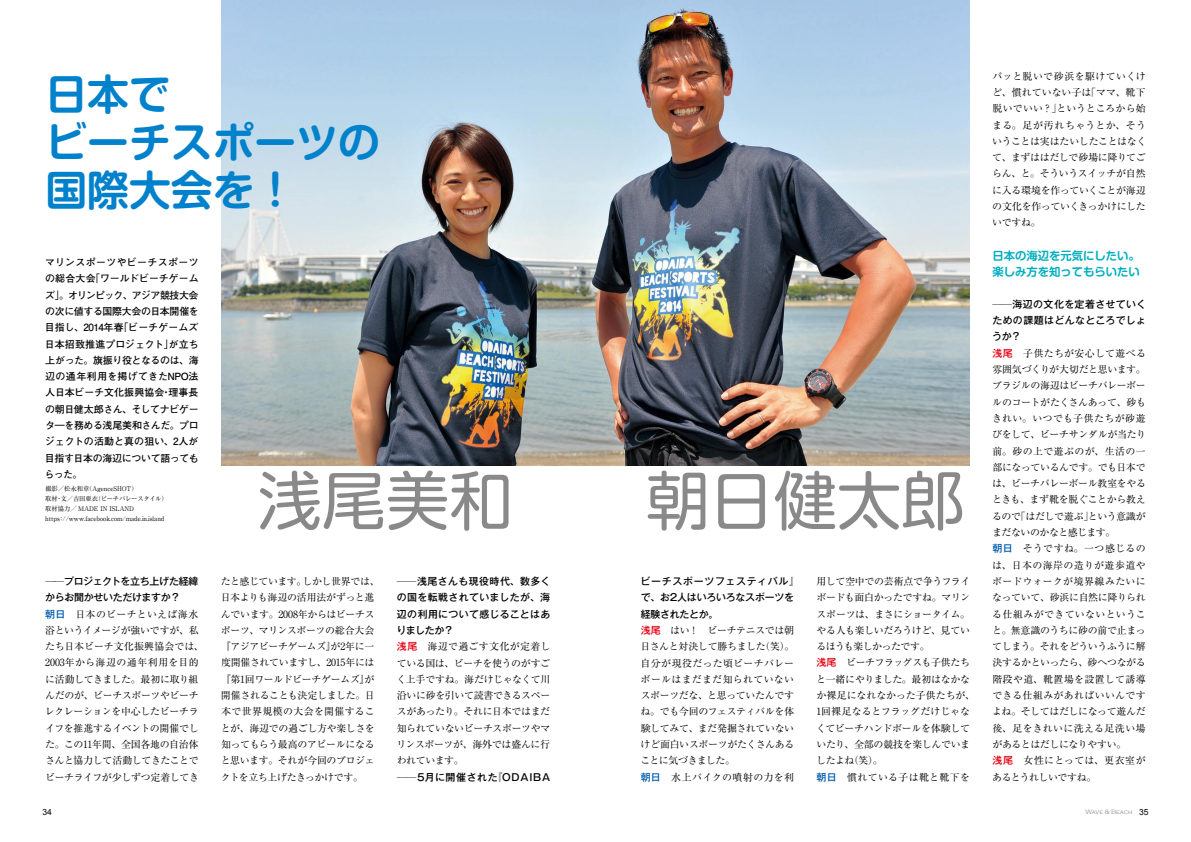
<style>
.page{position:relative;width:1191px;height:842px;background:#fff}
.page>*{position:absolute;margin:0;border:0;box-sizing:border-box;transform-origin:0 0}
.t1{font:63.8px "Shin M Go Pro";color:#898989}
.t2{font:700 41.8px/48.1px "Shin M Go Pro De";color:#0081cc}
.t3{font:700 11.3px/16.3px "Shin M Go Pro De";color:#00aebf}
.t4{font:9.9px/16.3px "Ryumin Pro";letter-spacing:-.025em;color:#000}
.t5{font:700 9.9px/16.3px "Futo Go B101 Pro";letter-spacing:-.03em;color:#000;text-align:justify}
.t6{font:500 9.9px/16.3px "Gothic MB101 Pro";letter-spacing:.03em;color:#000;text-align:justify}
.t7{font:500 9.9px/16.3px "Gothic MB101 Pro";letter-spacing:-.015em;color:#000}
.t8{font:500 9.9px/16.3px "Gothic MB101 Pro";letter-spacing:-.03em;color:#000}
.t9{font:500 9.9px "Gothic MB101 Pro";letter-spacing:.07em;color:#000}
.t10{font:8.5px "Arial";color:#000}
.t11{font:6.4px/9.9px "Ryumin Pro";letter-spacing:-.015em;color:#000}
.t12{font:300 6.4px "Copperplate Gothic";color:#898989}
.s1{font-family:"Gothic MB101 Pro";font-weight:500;color:#005bac}
.s2{font-family:"Gothic MB101 Pro";font-weight:500;color:#e60012}
.s3{font-family:"Arial";font-weight:400;font-size:8.5px;color:#000}
</style>
<div class="page">
<img style="left:221px;top:0;width:748px;height:465px">
<h2 class="t2" style="left:45px;top:65px;width:336px">日本で<br>ビーチスポーツの国際大会を！</h2>
<p class="t5" style="left:45px;top:253px;width:155px">マリンスポーツやビーチスポーツの総合大会「ワールドビーチゲームズ」。オリンピック、アジア競技大会の次に値する国際大会の日本開催を目指し、2014年春「ビーチゲームズ日本招致推進プロジェクト」が立ち上がった。旗振り役となるのは、海辺の通年利用を掲げてきたNPO法人日本ビーチ文化振興協会・理事長の朝日健太郎さん、そしてナビゲータ―を務める浅尾美和さんだ。プロジェクトの活動と真の狙い、2人が目指す日本の海辺について語ってもらった。</p>
<p class="t11" style="left:45px;top:483px;width:124px">撮影／松永和章（AgenceSHOT）<br>取材・文／吉田亜衣（ビーチバレースタイル）取材協力／ MADE IN ISLAND<br>https：//www.facebook.com/made.in.island</p>
<p class="t8" style="left:45px;top:572px;width:155px">──プロジェクトを立ち上げた経緯からお聞かせいただけますか？</p>
<p class="t4" style="left:45px;top:605px;width:160px"><span class="s1">朝日</span>　日本のビーチといえば海水浴というイメージが強いですが、私たち日本ビーチ文化振興協会では、<br>2003年から海辺の通年利用を目的に活動してきました。最初に取り組んだのが、ビーチスポーツやビーチレクレーションを中心したビーチライフを推進するイベントの開催でした。この11年間、全国各地の自治体さんと協力して活動してきたことでビーチライフが少しずつ定着してき</p>
<h1 class="t1" style="left:258px;top:449px;width:257px">浅尾美和</h1>
<h1 class="t1" style="left:646px;top:449px;width:320px">朝日健太郎</h1>
<p class="t4" style="left:221px;top:572px;width:160px">たと感じています。しかし世界では、日本よりも海辺の活用法がずっと進んでいます。2008年からはビーチスポーツ、マリンスポーツの総合大会『アジアビーチゲームズ』が2年に一度開催されていますし、2015年には『第1回ワールドビーチゲームズ』が開催されることも決定しました。日本で世界規模の大会を開催することが、海辺での過ごし方や楽しさを知ってもらう最高のアピールになると思います。それが今回のプロジェクトを立ち上げたきっかけです。</p>
<p class="t6" style="left:396px;top:572px;width:155px">──浅尾さんも現役時代、数多くの国を転戦されていましたが、海辺の利用について感じることはありましたか？</p>
<p class="t4" style="left:396px;top:638px;width:155px;text-align:justify"><span class="s2">浅尾</span>　海辺で過ごす文化が定着している国は、ビーチを使うのがすごく上手ですね。海だけじゃなくて川沿いに砂を引いて読書できるスペースがあったり。それに日本ではまだ知られていないビーチスポーツやマリンスポーツが、海外では盛んに行われています。</p>
<p class="t9" style="left:397px;top:769px;width:155px">──5月に開催された『ODAIBA</p>
<p class="t7" style="left:640px;top:572px;width:160px">ビーチスポーツフェスティバル』で、お2人はいろいろなスポーツを経験されたとか。</p>
<p class="t4" style="left:640px;top:621px;width:155px"><span class="s2">浅尾</span>　はい！　ビーチテニスでは朝日さんと対決して勝ちました（笑）。自分が現役だった頃ビーチバレーボールはまだまだ知られていないスポーツだな、と思っていたんですね。でも今回のフェスティバルを体験してみて、まだ発掘されていないけど面白いスポーツがたくさんあることに気づきました。<br><span class="s1">朝日</span>　水上バイクの噴射の力を利</p>
<p class="t4" style="left:816px;top:572px;width:160px">用して空中での芸術点で争うフライボードも面白かったですね。マリンスポーツは、まさにショータイム。やる人も楽しいだろうけど、見ているほうも楽しかったです。<br><span class="s2">浅尾</span>　ビーチフラッグスも子供たちと一緒にやりました。最初はなかなか裸足になれなかった子供たちが、<br>1回裸足なるとフラッグだけじゃなくてビーチハンドボールを体験していたり、全部の競技を楽しんでいましたよね（笑）。<br><span class="s1">朝日</span>　慣れている子は靴と靴下を</p>
<p class="t4" style="left:992px;top:67px;width:156px;text-align:justify">パッと脱いで砂浜を駆けていくけど、慣れていない子は「ママ、靴下脱いでいい？」というところから始まる。足が汚れちゃうとか、そういうことは実はたいしたことはなくて、まずははだしで砂場に降りてごらん、と。そういうスイッチが自然に入る環境を作っていくことが海辺の文化を作っていくきっかけにしたいですね。</p>
<p class="t3" style="left:992px;top:246px;width:149px">日本の海辺を元気にしたい。楽しみ方を知ってもらいたい</p>
<p class="t6" style="left:992px;top:295px;width:155px">──海辺の文化を定着させていくための課題はどんなところでしょうか？</p>
<p class="t4" style="left:992px;top:344px;width:156px"><span class="s2">浅尾</span>　子供たちが安心して遊べる雰囲気づくりが大切だと思います。ブラジルの海辺はビーチバレーボールのコートがたくさんあって、砂もきれい。いつでも子供たちが砂遊びをして、ビーチサンダルが当たり前。砂の上で遊ぶのが、生活の一部になっているんです。でも日本では、ビーチバレーボール教室をやるときも、まず靴を脱ぐことから教えるので「はだしで遊ぶ」という意識がまだないのかなと感じます。<br><span class="s1">朝日</span>　そうですね。一つ感じるのは、日本の海岸の造りが遊歩道やボードウォークが境界線みたいになっていて、砂浜に自然に降りられる仕組みができていないということ。無意識のうちに砂の前で止まってしまう。それをどういうふうに解決するかといったら、砂へつながる階段や道、靴置場を設置して誘導できる仕組みがあればいいんですよね。そしてはだしになって遊んだ後、足をきれいに洗える足洗い場があるとはだしになりやすい。<br><span class="s2">浅尾</span>　女性にとっては、更衣室があるとうれしいですね。</p>
<p class="t10" style="left:43px;top:807px;width:11px">34</p>
<p class="t12" style="left:1085px;top:809px;width:64px">Wave &amp; Beach <span class="s3">35</span></p>
</div>
